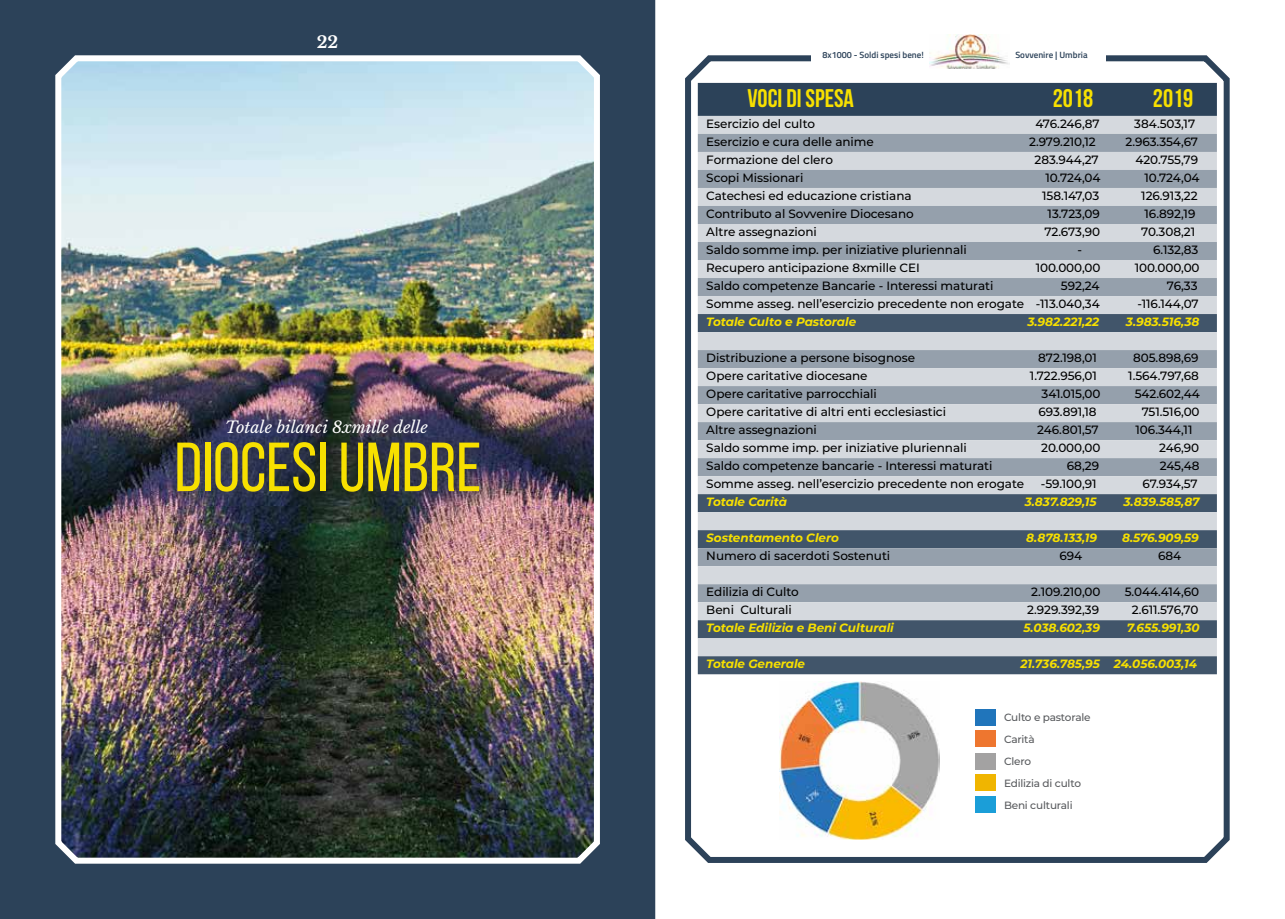
<style>
.page{position:relative;width:1285px;height:919px;background:#fff}
.page>*{position:absolute;margin:0;border:0;box-sizing:border-box;transform-origin:0 0}
.t1{font:69.3px "Bebas Neue";color:#f7e000}
.t2{font:700 25.5px "Bebas Neue";color:#f7e000}
.t3{font:700 16.5px "Libre Baskerville";color:#fff}
.t4{font:italic 16.2px "Libre Baskerville";color:#fff}
.t5{font:500 12px "Montserrat";letter-spacing:-.005em;color:#000}
.t6{font:italic 700 12px "Montserrat";letter-spacing:-.005em;color:#f7e000}
.t7{font:500 10.5px/22px "Montserrat";letter-spacing:-.02em;color:#585a5d}
.t8{font:600 9px "Titillium Web";color:#2c4259}
</style>
<div class="page">
<svg style="left:685px;top:55px;width:545px;height:808px"></svg>
<div style="left:811px;top:35px;width:294px;height:36px;background:#fff"></div>
<img style="left:929px;top:35px;width:79px;height:34px">
<div style="left:0;top:0;width:655px;height:918px;background:#2c4259"></div>
<img style="left:52px;top:50px;width:551px;height:816px">
<div style="left:697px;top:83px;width:519px;height:33px;background:#2c4259"></div>
<div style="left:697px;top:116px;width:519px;height:18px;background:#d5d9de"></div>
<div style="left:697px;top:134px;width:519px;height:18px;background:#95a0ac"></div>
<div style="left:697px;top:152px;width:519px;height:18px;background:#d5d9de"></div>
<div style="left:697px;top:170px;width:519px;height:18px;background:#95a0ac"></div>
<div style="left:697px;top:188px;width:519px;height:18px;background:#d5d9de"></div>
<div style="left:697px;top:206px;width:519px;height:18px;background:#95a0ac"></div>
<div style="left:697px;top:224px;width:519px;height:18px;background:#d5d9de"></div>
<div style="left:697px;top:242px;width:519px;height:18px;background:#95a0ac"></div>
<div style="left:697px;top:260px;width:519px;height:18px;background:#d5d9de"></div>
<div style="left:697px;top:278px;width:519px;height:18px;background:#95a0ac"></div>
<div style="left:697px;top:296px;width:519px;height:18px;background:#d5d9de"></div>
<div style="left:697px;top:314px;width:519px;height:18px;background:#41556a"></div>
<div style="left:697px;top:332px;width:519px;height:18px;background:#d5d9de"></div>
<div style="left:697px;top:350px;width:519px;height:18px;background:#95a0ac"></div>
<div style="left:697px;top:368px;width:519px;height:18px;background:#d5d9de"></div>
<div style="left:697px;top:386px;width:519px;height:18px;background:#95a0ac"></div>
<div style="left:697px;top:404px;width:519px;height:18px;background:#d5d9de"></div>
<div style="left:697px;top:422px;width:519px;height:18px;background:#95a0ac"></div>
<div style="left:697px;top:440px;width:519px;height:18px;background:#d5d9de"></div>
<div style="left:697px;top:458px;width:519px;height:18px;background:#95a0ac"></div>
<div style="left:697px;top:476px;width:519px;height:18px;background:#d5d9de"></div>
<div style="left:697px;top:494px;width:519px;height:18px;background:#41556a"></div>
<div style="left:697px;top:512px;width:519px;height:18px;background:#d5d9de"></div>
<div style="left:697px;top:530px;width:519px;height:18px;background:#41556a"></div>
<div style="left:697px;top:548px;width:519px;height:18px;background:#95a0ac"></div>
<div style="left:697px;top:566px;width:519px;height:18px;background:#d5d9de"></div>
<div style="left:697px;top:584px;width:519px;height:18px;background:#95a0ac"></div>
<div style="left:697px;top:602px;width:519px;height:18px;background:#d5d9de"></div>
<div style="left:697px;top:620px;width:519px;height:18px;background:#41556a"></div>
<div style="left:697px;top:638px;width:519px;height:18px;background:#d5d9de"></div>
<div style="left:697px;top:656px;width:519px;height:18px;background:#41556a"></div>
<div style="left:166px;top:431px;width:329px;height:77px;background:#3f3f3e;opacity:.75"></div>
<img style="left:779px;top:681px;width:160px;height:158px">
<div style="left:975px;top:709px;width:20px;height:16px;background:#2075bb"></div>
<div style="left:975px;top:730px;width:20px;height:17px;background:#ee762f"></div>
<div style="left:975px;top:752px;width:20px;height:17px;background:#a3a2a2"></div>
<div style="left:975px;top:774px;width:20px;height:16px;background:#f0b500"></div>
<div style="left:975px;top:796px;width:20px;height:17px;background:#1b9ed8"></div>
<h3 class="t3" style="left:317px;top:32px;width:23px">22</h3>
<h3 class="t4" style="left:225px;top:417px;width:204px">Totale bilanci 8xmille delle</h3>
<h1 class="t1" style="left:174px;top:429px;width:308px">DIOCESI UMBRE</h1>
<p class="t8" style="left:822px;top:48px;width:103px">8x1000 - Soldi spesi bene!</p>
<p class="t8" style="left:1015px;top:48px;width:74px">Sovvenire | Umbria</p>
<h2 class="t2" style="left:747px;top:84px;width:108px">VOCI DI SPESA</h2>
<h2 class="t2" style="left:1052px;top:84px;width:42px">2018</h2>
<h2 class="t2" style="left:1152px;top:84px;width:42px">2019</h2>
<p class="t5" style="left:706px;top:115px;width:110px">Esercizio del culto</p>
<p class="t5" style="left:1035px;top:115px;width:66px">476.246,87</p>
<p class="t5" style="left:1134px;top:115px;width:62px">384.503,17</p>
<p class="t5" style="left:706px;top:133px;width:169px">Esercizio e cura delle anime</p>
<p class="t5" style="left:1028px;top:133px;width:68px">2.979.210,12</p>
<p class="t5" style="left:1125px;top:133px;width:74px">2.963.354,67</p>
<p class="t5" style="left:706px;top:151px;width:128px">Formazione del clero</p>
<p class="t5" style="left:1034px;top:151px;width:66px">283.944,27</p>
<p class="t5" style="left:1135px;top:151px;width:64px">420.755,79</p>
<p class="t5" style="left:706px;top:169px;width:99px">Scopi Missionari</p>
<p class="t5" style="left:1045px;top:169px;width:57px">10.724,04</p>
<p class="t5" style="left:1144px;top:169px;width:57px">10.724,04</p>
<p class="t5" style="left:706px;top:187px;width:207px">Catechesi ed educazione cristiana</p>
<p class="t5" style="left:1042px;top:187px;width:58px">158.147,03</p>
<p class="t5" style="left:1141px;top:187px;width:58px">126.913,22</p>
<p class="t5" style="left:706px;top:205px;width:209px">Contributo al Sovvenire Diocesano</p>
<p class="t5" style="left:1047px;top:205px;width:54px">13.723,09</p>
<p class="t5" style="left:1144px;top:205px;width:52px">16.892,19</p>
<p class="t5" style="left:706px;top:223px;width:112px">Altre assegnazioni</p>
<p class="t5" style="left:1044px;top:223px;width:57px">72.673,90</p>
<p class="t5" style="left:1140px;top:223px;width:56px">70.308,21</p>
<p class="t5" style="left:706px;top:241px;width:262px">Saldo somme imp. per iniziative pluriennali</p>
<p class="t5" style="left:1077px;top:241px;width:6px">-</p>
<p class="t5" style="left:1152px;top:241px;width:47px">6.132,83</p>
<p class="t5" style="left:706px;top:259px;width:215px">Recupero anticipazione 8xmille CEI</p>
<p class="t5" style="left:1035px;top:259px;width:66px">100.000,00</p>
<p class="t5" style="left:1134px;top:259px;width:66px">100.000,00</p>
<p class="t5" style="left:706px;top:277px;width:288px">Saldo competenze Bancarie - Interessi maturati</p>
<p class="t5" style="left:1060px;top:277px;width:40px">592,24</p>
<p class="t5" style="left:1166px;top:277px;width:32px">76,33</p>
<p class="t5" style="left:706px;top:295px;width:395px">Somme asseg. nell’esercizio precedente non erogate -113.040,34</p>
<p class="t5" style="left:1137px;top:295px;width:63px">-116.144,07</p>
<p class="t6" style="left:706px;top:313px;width:151px">Totale Culto e Pastorale</p>
<p class="t6" style="left:1027px;top:313px;width:73px">3.982.221,22</p>
<p class="t6" style="left:1125px;top:313px;width:75px">3.983.516,38</p>
<p class="t5" style="left:706px;top:349px;width:210px">Distribuzione a persone bisognose</p>
<p class="t5" style="left:1038px;top:349px;width:60px">872.198,01</p>
<p class="t5" style="left:1132px;top:349px;width:67px">805.898,69</p>
<p class="t5" style="left:706px;top:367px;width:163px">Opere caritative diocesane</p>
<p class="t5" style="left:1029px;top:367px;width:68px">1.722.956,01</p>
<p class="t5" style="left:1128px;top:367px;width:72px">1.564.797,68</p>
<p class="t5" style="left:706px;top:385px;width:172px">Opere caritative parrocchiali</p>
<p class="t5" style="left:1041px;top:385px;width:60px">341.015,00</p>
<p class="t5" style="left:1134px;top:385px;width:66px">542.602,44</p>
<p class="t5" style="left:706px;top:403px;width:241px">Opere caritative di altri enti ecclesiastici</p>
<p class="t5" style="left:1038px;top:403px;width:60px">693.891,18</p>
<p class="t5" style="left:1141px;top:403px;width:59px">751.516,00</p>
<p class="t5" style="left:706px;top:421px;width:112px">Altre assegnazioni</p>
<p class="t5" style="left:1037px;top:421px;width:63px">246.801,57</p>
<p class="t5" style="left:1135px;top:421px;width:58px">106.344,11</p>
<p class="t5" style="left:706px;top:439px;width:262px">Saldo somme imp. per iniziative pluriennali</p>
<p class="t5" style="left:1041px;top:439px;width:61px">20.000,00</p>
<p class="t5" style="left:1158px;top:439px;width:42px">246,90</p>
<p class="t5" style="left:706px;top:457px;width:287px">Saldo competenze bancarie - Interessi maturati</p>
<p class="t5" style="left:1066px;top:457px;width:34px">68,29</p>
<p class="t5" style="left:1159px;top:457px;width:41px">245,48</p>
<p class="t5" style="left:706px;top:475px;width:319px">Somme asseg. nell’esercizio precedente non erogate</p>
<p class="t5" style="left:1040px;top:475px;width:57px">-59.100,91</p>
<p class="t5" style="left:1142px;top:475px;width:57px">67.934,57</p>
<p class="t6" style="left:706px;top:493px;width:82px">Totale Carità</p>
<p class="t6" style="left:1024px;top:493px;width:74px">3.837.829,15</p>
<p class="t6" style="left:1123px;top:493px;width:78px">3.839.585,87</p>
<p class="t6" style="left:706px;top:529px;width:134px">Sostentamento Clero</p>
<p class="t6" style="left:1026px;top:529px;width:72px">8.878.133,19</p>
<p class="t6" style="left:1121px;top:529px;width:78px">8.576.909,59</p>
<p class="t5" style="left:706px;top:547px;width:185px">Numero di sacerdoti Sostenuti</p>
<p class="t5" style="left:1059px;top:547px;width:24px">694</p>
<p class="t5" style="left:1157px;top:547px;width:25px">684</p>
<p class="t5" style="left:706px;top:583px;width:94px">Edilizia di Culto</p>
<p class="t5" style="left:1031px;top:583px;width:71px">2.109.210,00</p>
<p class="t5" style="left:1124px;top:583px;width:76px">5.044.414,60</p>
<p class="t5" style="left:706px;top:601px;width:87px">Beni Culturali</p>
<p class="t5" style="left:1027px;top:601px;width:73px">2.929.392,39</p>
<p class="t5" style="left:1131px;top:601px;width:68px">2.611.576,70</p>
<p class="t6" style="left:706px;top:619px;width:189px">Totale Edilizia e Beni Culturali</p>
<p class="t6" style="left:1023px;top:619px;width:78px">5.038.602,39</p>
<p class="t6" style="left:1126px;top:619px;width:74px">7.655.991,30</p>
<p class="t6" style="left:706px;top:655px;width:100px">Totale Generale</p>
<p class="t6" style="left:1020px;top:655px;width:178px">21.736.785,95 24.056.003,14</p>
<p class="t7" style="left:1003px;top:705px;width:88px">Culto e pastorale<br>Carità<br>Clero<br>Edilizia di culto<br>Beni culturali</p>
</div>
